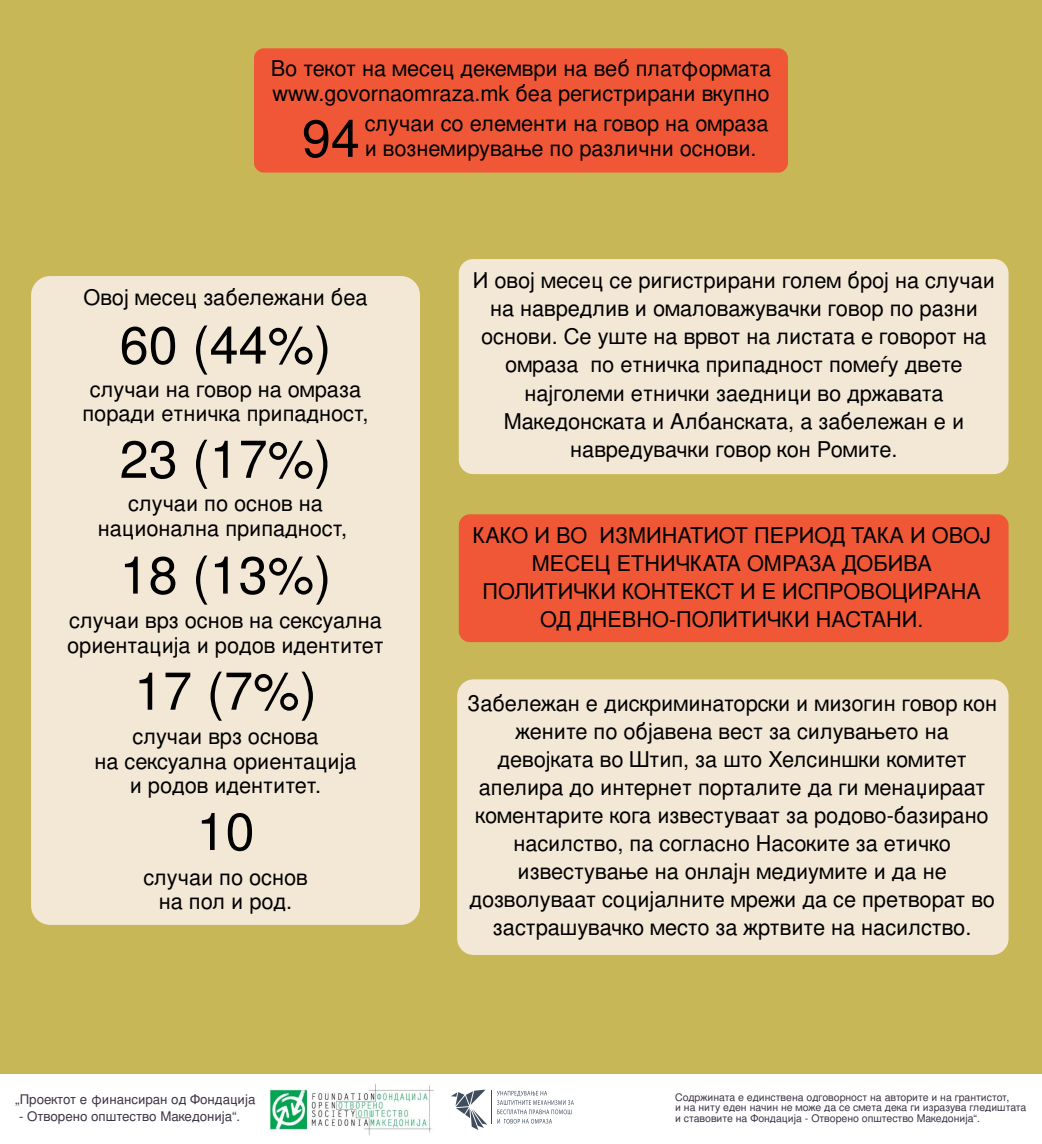
<style>
.page{position:relative;width:1042px;height:1144px;background:#c8b757}
.page>*{position:absolute;margin:0;border:0;box-sizing:border-box;transform-origin:0 0}
.t1{font:52.15px "Nimbus San L";color:#000}
.t2{font:21.7px/28px "Nimbus San L";color:#000;text-align:center}
.t3{font:13.3px "Nimbus San L";color:#3d3346}
.t4{font:10.5px/10.5px "Nimbus San L";color:#3d3346}
</style>
<div class="page">
<div style="left:254px;top:48px;width:534px;height:125px;background:#f05737;border-radius:10px"></div>
<div style="left:0;top:1075px;width:1042px;height:69px;background:#fff"></div>
<svg style="left:451px;top:1089px;width:36px;height:41px"></svg>
<svg style="left:497px;top:1091px;width:77px;height:32px"></svg>
<hr style="left:491px;top:1090px;width:1px;height:33px;background:#3f4d5d">
<img style="left:269px;top:1084px;width:165px;height:51px">
<div style="left:31px;top:276px;width:389px;height:649px;background:#f3e7d6;border-radius:19px"></div>
<div style="left:459px;top:259px;width:549px;height:215px;background:#f3e7d6;border-radius:14px"></div>
<div style="left:459px;top:514px;width:549px;height:128px;background:#f05737;border-radius:11px"></div>
<div style="left:457px;top:679px;width:551px;height:276px;background:#f3e7d6;border-radius:16px"></div>
<p class="t2" style="left:271px;top:56px;width:502px;line-height:24.3px;text-align:left">Во текот на месец декември на веб платформата www.govornaomraza.mk беа регистрирани вкупно</p>
<p class="t2" style="left:365px;top:109px;width:405px">случаи со елементи на говор на омраза</p>
<h1 class="t1" style="left:302px;top:101px;width:60px">94</h1>
<p class="t2" style="left:365px;top:133px;width:393px">и вознемирување по различни основи.</p>
<p class="t2" style="left:84px;top:283px;width:285px">Oвој месец забележани беа</p>
<h1 class="t1" style="left:120px;top:307px;width:213px">60 (44%)</h1>
<p class="t2" style="left:83px;top:376px;width:287px;line-height:24.3px">случаи на говор на омраза поради етничка припадност,</p>
<h1 class="t1" style="left:120px;top:422px;width:213px">23 (17%)</h1>
<p class="t2" style="left:98px;top:491px;width:251px;line-height:24.3px">случаи по основ на национална припадност,</p>
<h1 class="t1" style="left:120px;top:537px;width:213px">18 (13%)</h1>
<p class="t2" style="left:67px;top:608px;width:318px;line-height:24.3px;text-align:left">случаи врз основ на сексуална ориентација и родов идентитет</p>
<h1 class="t1" style="left:134px;top:653px;width:184px">17 (7%)</h1>
<p class="t2" style="left:94px;top:724px;width:263px;line-height:24.3px">случаи врз основа<br>на сексуална ориентација и родов идентитет.</p>
<h1 class="t1" style="left:196px;top:794px;width:60px">10</h1>
<p class="t2" style="left:143px;top:864px;width:166px;line-height:24.3px">случаи по основ на пол и род.</p>
<p class="t3" style="left:15px;top:1089px;width:242px">„Проектот е финансиран од Фондација</p>
<p class="t3" style="left:19px;top:1106px;width:223px">- Отворено општество Македонија“.</p>
<p class="t2" style="left:473px;top:266px;width:523px">И овој месец се ригистрирани голем број на случаи на навредлив и омаловажувачки говор по разни основи. Се уште на врвот на листата е говорот на омраза по етничка припадност помеѓу двете најголеми етнички заедници во државата Македонската и Албанската, а забележан е и навредувачки говор кон Ромите.</p>
<p class="t2" style="left:473px;top:521px;width:520px">КАКО И ВО ИЗМИНАТИОТ ПЕРИОД ТАКА И ОВОЈ МЕСЕЦ ЕТНИЧКАТА ОМРАЗА ДОБИВА ПОЛИТИЧКИ КОНТЕКСТ И Е ИСПРОВОЦИРАНА ОД ДНЕВНО-ПОЛИТИЧКИ НАСТАНИ.</p>
<p class="t2" style="left:467px;top:689px;width:531px">Забележан е дискриминаторски и мизогин говор кон жените по објавена вест за силувањето на девојката во Штип, за што Хелсиншки комитет апелира до интернет порталите да ги менаџираат коментарите кога известуваат за родово-базирано насилство, па согласно Насоките за етичко известување на онлајн медиумите и да не дозволуваат социјалните мрежи да се претворат во застрашувачко место за жртвите на насилство.</p>
<p class="t4" style="left:675px;top:1091px;width:353px">Содржината е единствена одговорност на авторите и на грантистот,<br>и на ниту еден начин не може да се смета дека ги изразува гледиштата и ставовите на Фондација - Отворено општество Македонија“.</p>
</div>
